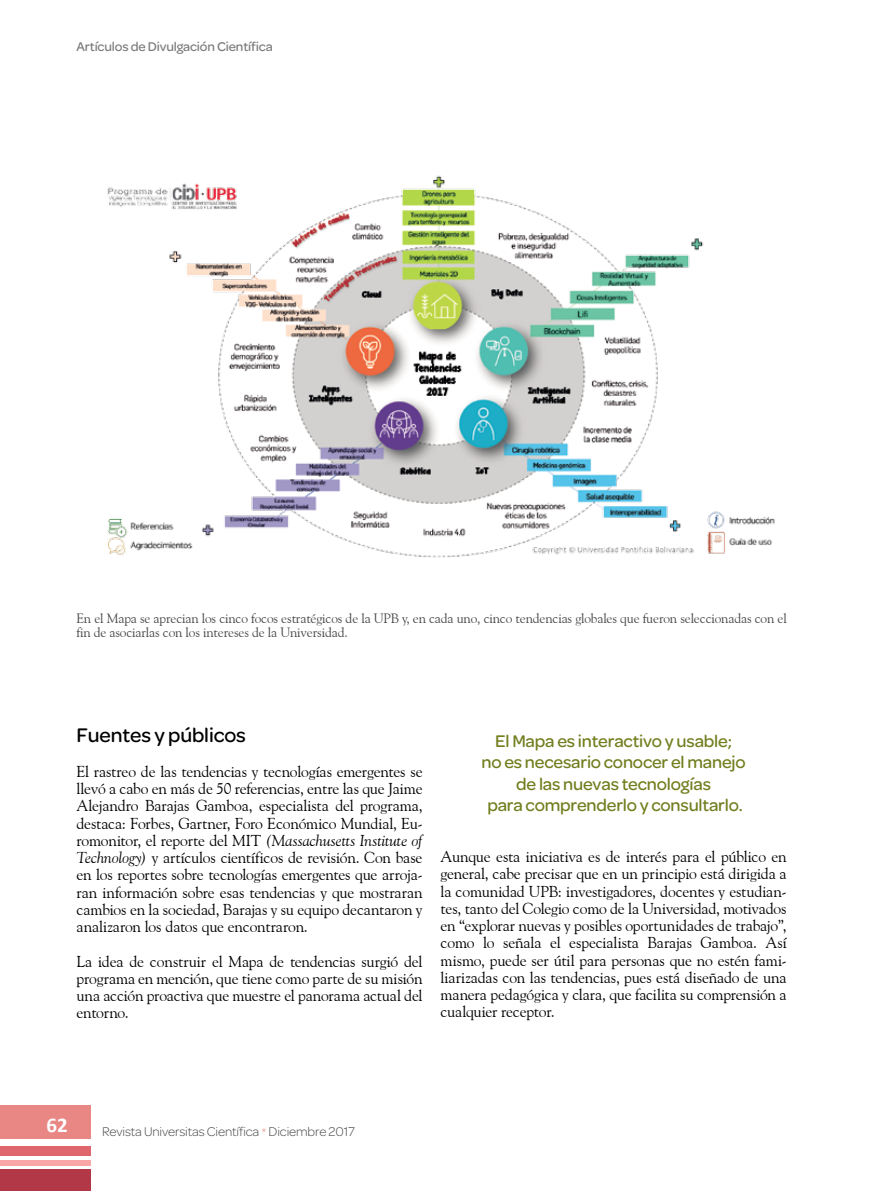
<style>
.page{position:relative;width:893px;height:1191px;background:#fff}
.page>*{position:absolute;margin:0;border:0;box-sizing:border-box;transform-origin:0 0}
.t1{font:500 21px "Omnes";letter-spacing:-.005em;color:#000}
.t2{font:700 21px "Calibri";color:#fff}
.t3{font:500 18px/21.6px "Omnes";letter-spacing:-.01em;color:#737e1f;text-align:center}
.t4{font:15.75px/17.2px "Goudy Old Style BT";letter-spacing:-.015em;color:#000;text-align:justify}
.t5{font:13.5px/13.5px "Goudy Old Style BT";letter-spacing:-.01em;color:#464646}
.t6{font:300 13.5px "Omnes";letter-spacing:-.01em;color:#464646}
.t7{font:500 13.5px "Omnes";letter-spacing:-.01em;color:#7c7c7c}
.s1{font-style:italic}
.s2{color:#ea928d}
</style>
<div class="page">
<div style="left:0;top:1146px;width:91px;height:10px;background:#de666c"></div>
<div style="left:0;top:1169px;width:91px;height:22px;background:#b23848"></div>
<div style="left:0;top:1160px;width:91px;height:5px;background:#f9a6a7"></div>
<div style="left:0;top:1105px;width:91px;height:34px;background:#e98784"></div>
<img style="left:107px;top:175px;width:668px;height:383px">
<p class="t7" style="left:77px;top:39px;width:198px">Artículos de Divulgación Científica</p>
<p class="t5" style="left:77px;top:611px;width:712px">En el Mapa se aprecian los cinco focos estratégicos de la UPB y, en cada uno, cinco tendencias globales que fueron seleccionadas con el fin de asociarlas con los intereses de la Universidad.</p>
<h1 class="t1" style="left:77px;top:723px;width:171px">Fuentes y públicos</h1>
<p class="t4" style="left:77px;top:762px;width:348px">El rastreo de las tendencias y tecnologías emergentes se llevó a cabo en más de 50 referencias, entre las que Jaime Alejandro Barajas Gamboa, especialista del programa, destaca: Forbes, Gartner, Foro Económico Mundial, Eu&shy;romonitor, el reporte del MIT <span class="s1">(Massachusetts Institute of Technology)</span> y artículos científicos de revisión. Con base en los reportes sobre tecnologías emergentes que arroja&shy;ran información sobre esas tendencias y que mostraran cambios en la sociedad, Barajas y su equipo decantaron y analizaron los datos que encontraron.</p>
<p class="t4" style="left:77px;top:952px;width:348px">La idea de construir el Mapa de tendencias surgió del programa en mención, que tiene como parte de su misión una acción proactiva que muestre el panorama actual del entorno.</p>
<p class="t3" style="left:481px;top:730px;width:266px">El Mapa es interactivo y usable;<br>no es necesario conocer el manejo de las nuevas tecnologías<br>para comprenderlo y consultarlo.</p>
<p class="t4" style="left:441px;top:847px;width:348px">Aunque esta iniciativa es de interés para el público en general, cabe precisar que en un principio está dirigida a la comunidad UPB: investigadores, docentes y estudian&shy;tes, tanto del Colegio como de la Universidad, motivados en “explorar nuevas y posibles oportunidades de trabajo”, como lo señala el especialista Barajas Gamboa. Así mismo, puede ser útil para personas que no estén fami&shy;liarizadas con las tendencias, pues está diseñado de una manera pedagógica y clara, que facilita su comprensión a cualquier receptor.</p>
<h1 class="t2" style="left:47px;top:1111px;width:23px">62</h1>
<p class="t6" style="left:102px;top:1123px;width:254px">Revista Universitas Científica <span class="s2">*</span> Diciembre 2017</p>
</div>
